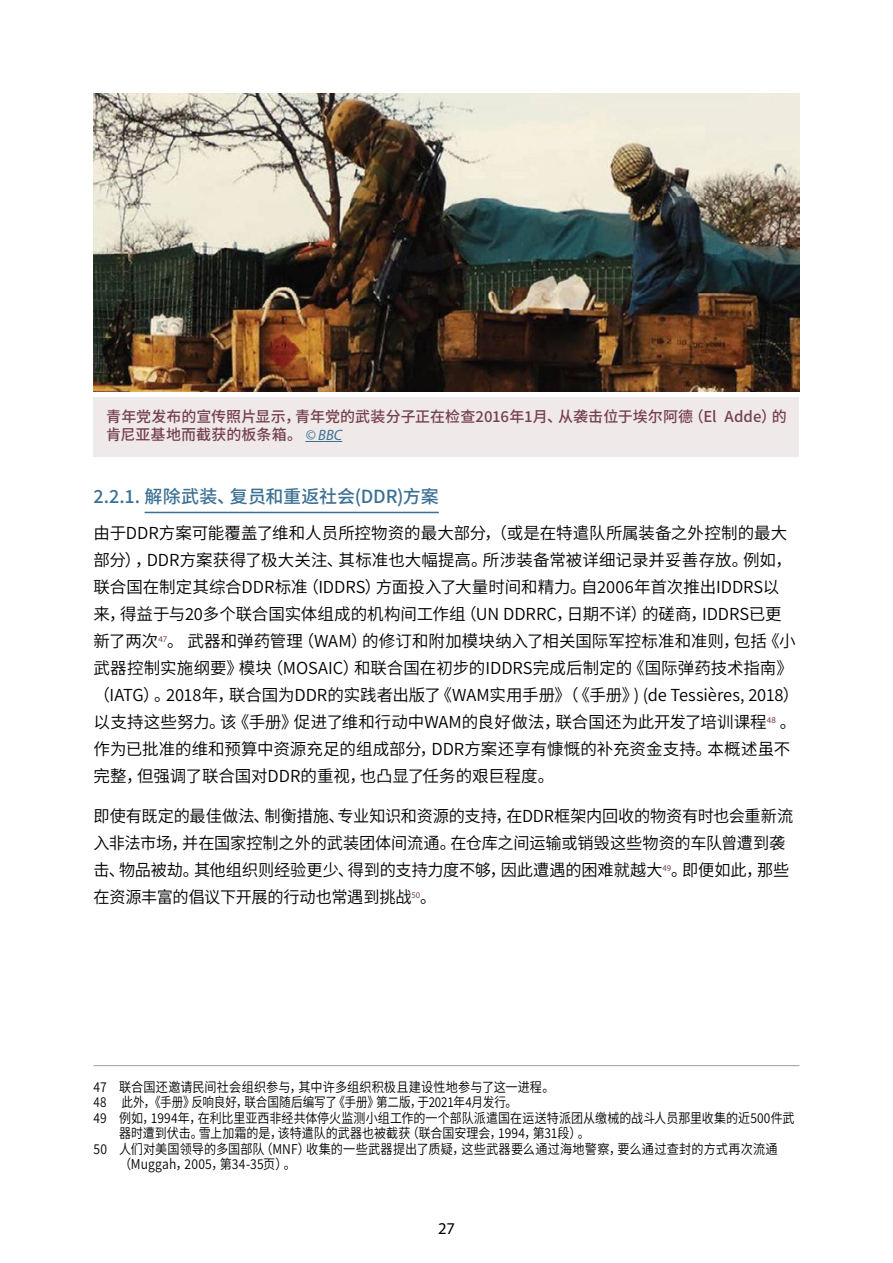
<style>
.page{position:relative;width:893px;height:1263px;background:#fff}
.page>*{position:absolute;margin:0;border:0;box-sizing:border-box;transform-origin:0 0}
.t1{font:500 18px "Source Han Sans CN";color:#3c7094}
.t2{font:16.5px/27px "Source Han Sans CN";letter-spacing:-.005em;color:#000}
.t3{font:16.5px "Myriad Pro";color:#000}
.t4{font:500 15px/18px "Source Han Sans CN";color:#75414e}
.t5{font:13.5px "Source Han Sans CN";letter-spacing:.005em;color:#000;scale:.9 1}
.t6{font:13.5px "Source Han Sans CN";letter-spacing:.005em;color:#000;scale:.89 1}
.t7{font:13.5px "Source Han Sans CN";letter-spacing:.005em;color:#000;scale:.86 1}
.s1{font-family:"Myriad Pro";font-weight:400;font-style:italic;color:#3c7094}
</style>
<div class="page">
<div style="left:94px;top:397px;width:705px;height:59px;background:#efe9ea"></div>
<hr style="left:305px;top:441px;width:37px;height:1px;background:#3c7094">
<hr style="left:145px;top:512px;width:294px;height:1px;background:#3c7094">
<img style="left:94px;top:94px;width:705px;height:297px">
<hr style="left:94px;top:1065px;width:705px;height:1px;background:#9d9d9c">
<p class="t4" style="left:106px;top:408px;width:682px">青年党发布的宣传照片显示，青年党的武装分子正在检查2016年1月、从袭击位于埃尔阿德（El Adde）的肯尼亚基地而截获的板条箱。 <span class="s1">© BBC</span></p>
<p class="t1" style="left:94px;top:486px;width:347px">2.2.1. 解除武装、复员和重返社会(DDR)方案</p>
<p class="t2" style="left:94px;top:519px;width:707px">由于DDR方案可能覆盖了维和人员所控物资的最大部分，（或是在特遣队所属装备之外控制的最大部分），DDR方案获得了极大关注、其标准也大幅提高。所涉装备常被详细记录并妥善存放。例如，联合国在制定其综合DDR标准（IDDRS）方面投入了大量时间和精力。自2006年首次推出IDDRS以来，得益于与20多个联合国实体组成的机构间工作组（UN DDRRC，日期不详）的磋商，IDDRS已更新了两次<sup>47</sup>。 武器和弹药管理（WAM）的修订和附加模块纳入了相关国际军控标准和准则，包括《小武器控制实施纲要》模块（MOSAIC）和联合国在初步的IDDRS完成后制定的《国际弹药技术指南》（IATG）。2018年，联合国为DDR的实践者出版了《WAM实用手册》（《手册》) (de Tessières, 2018）以支持这些努力。该《手册》促进了维和行动中WAM的良好做法，联合国还为此开发了培训课程<sup>48</sup> 。作为已批准的维和预算中资源充足的组成部分，DDR方案还享有慷慨的补充资金支持。本概述虽不完整，但强调了联合国对DDR的重视，也凸显了任务的艰巨程度。</p>
<p class="t2" style="left:94px;top:802px;width:701px">即使有既定的最佳做法、制衡措施、专业知识和资源的支持，在DDR框架内回收的物资有时也会重新流入非法市场，并在国家控制之外的武装团体间流通。在仓库之间运输或销毁这些物资的车队曾遭到袭击、物品被劫。其他组织则经验更少、得到的支持力度不够，因此遭遇的困难就越大<sup>49</sup>。即便如此，那些在资源丰富的倡议下开展的行动也常遇到挑战<sup>50</sup>。</p>
<p class="t5" style="left:94px;top:1079px;width:514px">47 联合国还邀请民间社会组织参与，其中许多组织积极且建设性地参与了这一进程。</p>
<p class="t7" style="left:94px;top:1095px;width:494px">48 此外，《手册》反响良好，联合国随后编写了《手册》第二版，于2021年4月发行。</p>
<p class="t6" style="left:94px;top:1110px;width:789px">49 例如，1994年，在利比里亚西非经共体停火监测小组工作的一个部队派遣国在运送特派团从缴械的战斗人员那里收集的近500件武</p>
<p class="t6" style="left:119px;top:1126px;width:530px">器时遭到伏击。雪上加霜的是，该特遣队的武器也被截获（联合国安理会，1994，第31段）。</p>
<p class="t5" style="left:94px;top:1141px;width:762px">50 人们对美国领导的多国部队（MNF）收集的一些武器提出了质疑，这些武器要么通过海地警察，要么通过查封的方式再次流通</p>
<p class="t5" style="left:119px;top:1157px;width:198px">（Muggah，2005，第34-35页）。</p>
<p class="t3" style="left:438px;top:1218px;width:18px">27</p>
</div>
